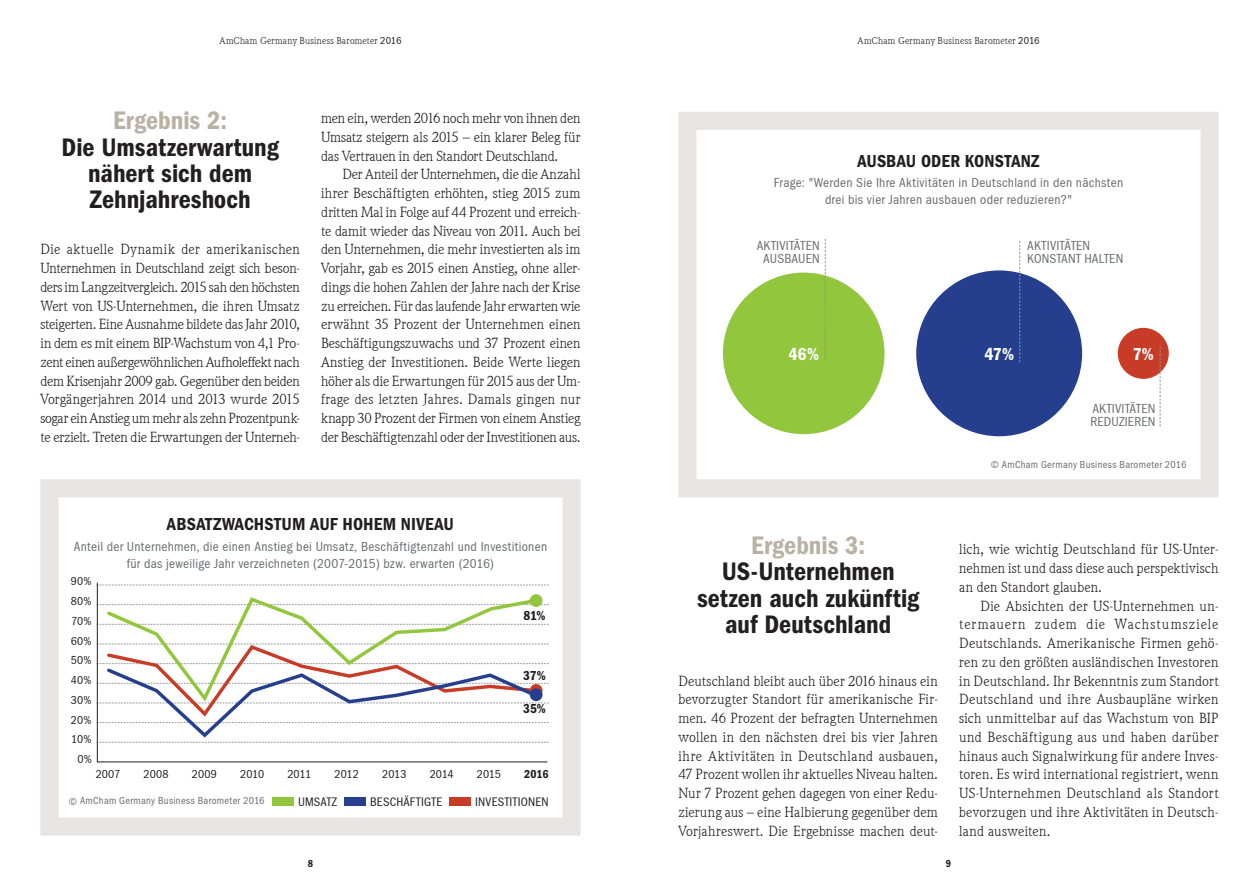
<style>
.page{position:relative;width:1259px;height:893px;background:#fff}
.page>*{position:absolute;margin:0;border:0;box-sizing:border-box;transform-origin:0 0}
.t1{font:600 26.25px/26.2px "RB Franklin Cond";color:#231f20;text-align:center}
.t2{font:600 26.25px "RB Franklin Cond";color:#bab1a6}
.t3{font:600 18px "RB Franklin Cond";letter-spacing:.005em;color:#231f20}
.t4{font:600 18px "RB Franklin Cond";color:#fff}
.t5{font:14.25px/18.8px "RB Weidemann";color:#231f20;text-align:justify}
.t6{font:13.5px/13.5px "RB Franklin Cond";letter-spacing:.02em;color:#6c6d70;text-align:center}
.t7{font:600 13.5px "RB Franklin Cond";color:#231f20}
.t8{font:12.75px "RB Franklin Cond";letter-spacing:.015em;color:#231f20}
.t9{font:12px/19.8px "RB Franklin Cond";letter-spacing:.005em;color:#231f20;text-align:center}
.t10{font:600 12px "RB Franklin Cond";color:#231f20}
.t11{font:10.5px "RB Franklin Cond";letter-spacing:.03em;color:#6c6d70}
.t12{font:600 10.5px "RB Franklin Cond";color:#231f20}
.t13{font:9.75px "RB Weidemann";letter-spacing:.02em;color:#231f20}
.s1{font-family:"RB Franklin Cond";font-size:10.5px}
</style>
<div class="page">
<div style="left:40px;top:479px;width:540px;height:357px;background:#fff;border:18px solid #e8e4e1"></div>
<div style="left:678px;top:112px;width:540px;height:385px;background:#fff;border:18px solid #e8e4e1"></div>
<div style="left:723px;top:273px;width:161px;height:161px;background:#92c73d;border-radius:50%"></div>
<div style="left:916px;top:270px;width:166px;height:166px;background:#253f8e;border-radius:50%"></div>
<div style="left:1117px;top:328px;width:51px;height:51px;background:#c83c27;border-radius:50%"></div>
<svg style="left:98px;top:585px;width:451px;height:1px"></svg>
<svg style="left:98px;top:604px;width:451px;height:1px"></svg>
<svg style="left:98px;top:624px;width:451px;height:1px"></svg>
<svg style="left:104px;top:597px;width:434px;height:46px"></svg>
<div style="left:530px;top:594px;width:12px;height:13px;background:#92c73d;border-radius:50%"></div>
<hr style="left:97px;top:583px;width:1px;height:179px;background:#231f20">
<div style="left:272px;top:798px;width:22px;height:8px;background:#92c73d"></div>
<div style="left:345px;top:798px;width:21px;height:8px;background:#253f8e"></div>
<div style="left:450px;top:798px;width:21px;height:8px;background:#c83c27"></div>
<hr style="left:97px;top:761px;width:450px;height:1px;background:#231f20">
<svg style="left:825px;top:239px;width:1px;height:121px"></svg>
<svg style="left:1019px;top:241px;width:1px;height:121px"></svg>
<svg style="left:1159px;top:347px;width:1px;height:80px"></svg>
<svg style="left:97px;top:643px;width:452px;height:100px"></svg>
<p class="t13" style="left:219px;top:35px;width:183px">AmCham Germany Business Barometer <span class="s1">2016</span></p>
<p class="t13" style="left:857px;top:35px;width:183px">AmCham Germany Business Barometer <span class="s1">2016</span></p>
<h1 class="t2" style="left:113px;top:106px;width:115px">Ergebnis 2:</h1>
<h1 class="t1" style="left:61px;top:134px;width:219px">Die Umsatzerwartung nähert sich dem<br>Zehnjahreshoch</h1>
<p class="t5" style="left:40px;top:240px;width:261px">Die aktuelle Dynamik der amerikanischen Unternehmen in Deutschland zeigt sich beson&shy;ders im Langzeitvergleich. 2015 sah den höchsten Wert von US-Unternehmen, die ihren Umsatz steigerten. Eine Ausnahme bildete das Jahr 2010, in dem es mit einem BIP-Wachstum von 4,1 Pro&shy;zent einen außergewöhnlichen Aufholeffekt nach dem Krisenjahr 2009 gab. Gegenüber den beiden Vorgängerjahren 2014 und 2013 wurde 2015 sogar ein Anstieg um mehr als zehn Prozentpunk&shy;te erzielt. Treten die Erwartungen der Unterneh-</p>
<p class="t5" style="left:321px;top:109px;width:261px">men ein, werden 2016 noch mehr von ihnen den Umsatz steigern als 2015 – ein klarer Beleg für das Vertrauen in den Standort Deutschland.</p>
<p class="t5" style="left:321px;top:165px;width:261px;text-indent:21px">Der Anteil der Unternehmen, die die Anzahl ihrer Beschäftigten erhöhten, stieg 2015 zum dritten Mal in Folge auf 44 Prozent und erreich&shy;te damit wieder das Niveau von 2011. Auch bei den Unternehmen, die mehr investierten als im Vorjahr, gab es 2015 einen Anstieg, ohne aller&shy;dings die hohen Zahlen der Jahre nach der Krise zu erreichen. Für das laufende Jahr erwarten wie erwähnt 35 Prozent der Unternehmen einen Beschäftigungszuwachs und 37 Prozent einen Anstieg der Investitionen. Beide Werte liegen höher als die Erwartungen für 2015 aus der Um&shy;frage des letzten Jahres. Damals gingen nur knapp 30 Prozent der Firmen von einem Anstieg der Beschäftigtenzahl oder der Investitionen aus.</p>
<p class="t3" style="left:167px;top:514px;width:289px">ABSATZWACHSTUM AUF HOHEM NIVEAU</p>
<p class="t6" style="left:74px;top:538px;width:475px;line-height:16.5px">Anteil der Unternehmen, die einen Anstieg bei Umsatz, Beschäftigtenzahl und Investitionen für das jeweilige Jahr verzeichneten (2007-2015) bzw. erwarten (2016)</p>
<p class="t9" style="left:71px;top:571px;width:23px">90%<br>80%<br>70%<br>60%<br>50%<br>40%<br>30%<br>20%<br>10%<br>0%</p>
<p class="t7" style="left:523px;top:607px;width:24px">81%</p>
<p class="t7" style="left:523px;top:668px;width:24px">37%</p>
<p class="t7" style="left:523px;top:701px;width:24px">35%</p>
<p class="t9" style="left:96px;top:764px;width:26px">2007</p>
<p class="t9" style="left:144px;top:764px;width:27px">2008</p>
<p class="t9" style="left:192px;top:764px;width:27px">2009</p>
<p class="t9" style="left:240px;top:764px;width:26px">2010</p>
<p class="t9" style="left:287px;top:764px;width:25px">2011</p>
<p class="t9" style="left:334px;top:764px;width:26px">2012</p>
<p class="t9" style="left:382px;top:764px;width:26px">2013</p>
<p class="t9" style="left:430px;top:764px;width:25px">2014</p>
<p class="t9" style="left:477px;top:764px;width:26px">2015</p>
<p class="t10" style="left:524px;top:767px;width:26px">2016</p>
<p class="t11" style="left:69px;top:795px;width:197px">© AmCham Germany Business Barometer 2016</p>
<p class="t8" style="left:298px;top:795px;width:41px">UMSATZ</p>
<p class="t8" style="left:370px;top:795px;width:74px">BESCHÄFTIGTE</p>
<p class="t8" style="left:475px;top:795px;width:75px">INVESTITIONEN</p>
<p class="t3" style="left:857px;top:150px;width:184px">AUSBAU ODER KONSTANZ</p>
<p class="t6" style="left:773px;top:175px;width:351px;line-height:16.5px">Frage: "Werden Sie Ihre Aktivitäten in Deutschland in den nächsten drei bis vier Jahren ausbauen oder reduzieren?"</p>
<p class="t6" style="left:756px;top:239px;width:64px">AKTIVITÄTEN<br>AUSBAUEN</p>
<p class="t6" style="left:1027px;top:239px;width:97px;text-align:left">AKTIVITÄTEN<br>KONSTANT HALTEN</p>
<p class="t4" style="left:788px;top:344px;width:32px">46%</p>
<p class="t4" style="left:984px;top:344px;width:31px">47%</p>
<p class="t4" style="left:1132px;top:344px;width:23px">7%</p>
<p class="t6" style="left:1090px;top:401px;width:66px;text-align:left">AKTIVITÄTEN<br>REDUZIEREN</p>
<p class="t11" style="left:990px;top:458px;width:197px">© AmCham Germany Business Barometer 2016</p>
<h1 class="t2" style="left:751px;top:530px;width:115px">Ergebnis 3:</h1>
<h1 class="t1" style="left:697px;top:559px;width:224px">US-Unternehmen setzen auch zukünftig auf Deutschland</h1>
<p class="t5" style="left:678px;top:671px;width:261px">Deutschland bleibt auch über 2016 hinaus ein bevorzugter Standort für amerikanische Fir&shy;men. 46 Prozent der befragten Unternehmen wollen in den nächsten drei bis vier Jahren ihre Aktivitäten in Deutschland ausbauen, 47 Prozent wollen ihr aktuelles Niveau halten.<br>Nur 7 Prozent gehen dagegen von einer Redu&shy;zierung aus – eine Halbierung gegenüber dem Vorjahreswert. Die Ergebnisse machen deut-</p>
<p class="t5" style="left:959px;top:540px;width:261px">lich, wie wichtig Deutschland für US-Unter&shy;nehmen ist und dass diese auch perspektivisch an den Standort glauben.</p>
<p class="t5" style="left:959px;top:596px;width:261px;text-indent:21px">Die Absichten der US-Unternehmen un&shy;termauern zudem die Wachstumsziele Deutschlands. Amerikanische Firmen gehö&shy;ren zu den größten ausländischen Investoren in Deutschland. Ihr Bekenntnis zum Standort Deutschland und ihre Ausbaupläne wirken sich unmittelbar auf das Wachstum von BIP und Beschäftigung aus und haben darüber hinaus auch Signalwirkung für andere Inves&shy;toren. Es wird international registriert, wenn US-Unternehmen Deutschland als Standort bevorzugen und ihre Aktivitäten in Deutsch&shy;land ausweiten.</p>
<p class="t12" style="left:308px;top:858px;width:7px">8</p>
<p class="t12" style="left:946px;top:858px;width:7px">9</p>
</div>
